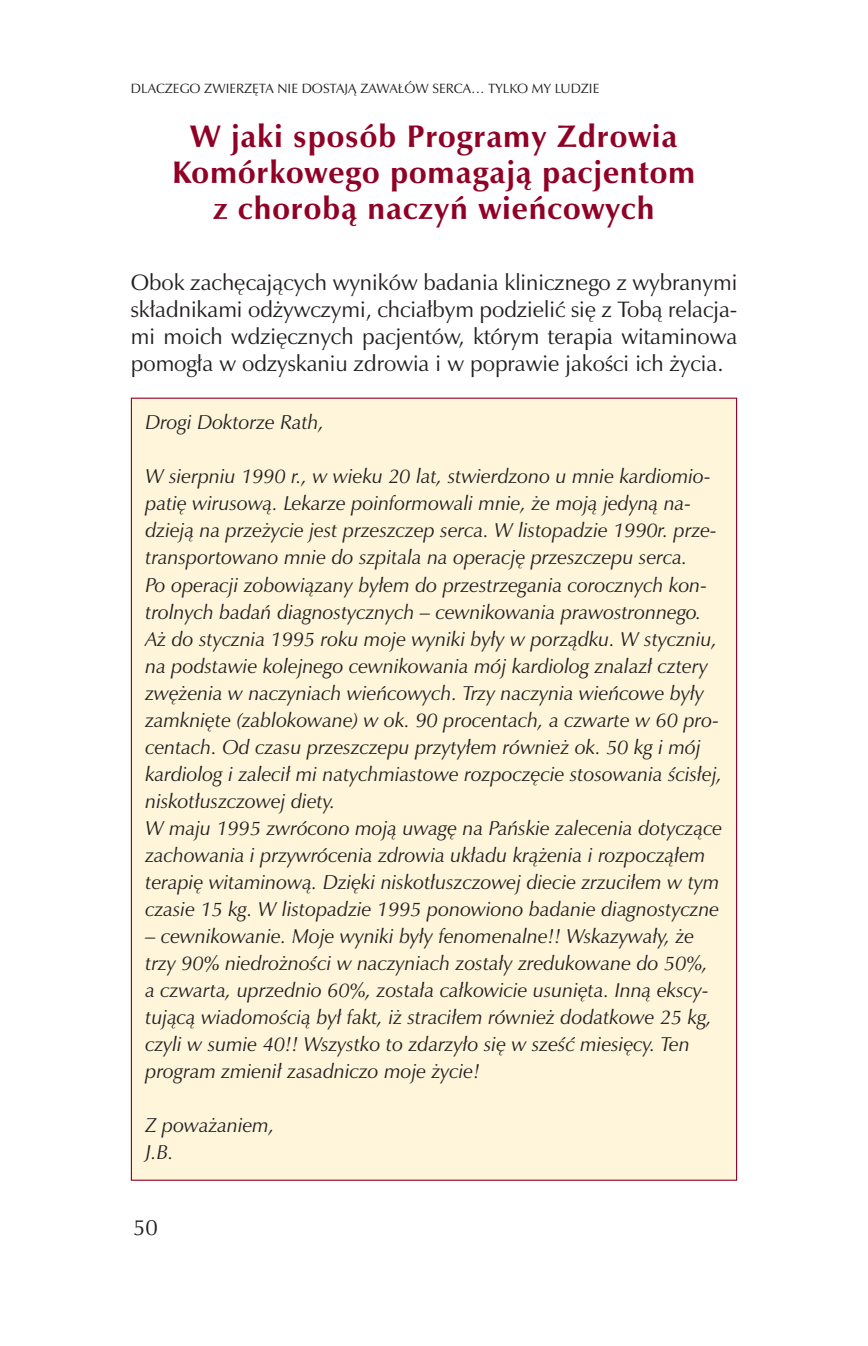
<style>
.page{position:relative;width:868px;height:1346px;background:#fff}
.page>*{position:absolute;margin:0;border:0;box-sizing:border-box;transform-origin:0 0}
.t1{font:31.5px/36px "Zapf Humnst PL Bold A";letter-spacing:.025em;color:#900126;text-align:center}
.t2{font:22.5px/27px "Zapf Humnst PL Roman A";color:#231f20;text-align:justify}
.t3{font:20.25px/27px "Zapf Humnst PL Italic A";color:#231f20}
.t4{font:13.5px "Zapf Humnst PL Roman A";color:#231f20}
</style>
<div class="page">
<div style="left:131px;top:398px;width:605px;height:782px;background:#fef5da"></div>
<p class="t4" style="left:131px;top:80px;width:470px">DLACZEGO ZWIERZÊTA NIE DOSTAJ¥ ZAWA£ÓW SERCA… TYLKO MY LUDZIE</p>
<h1 class="t1" style="left:172px;top:118px;width:524px">W jaki sposób Programy Zdrowia<br>Komórkowego pomagaj¹ pacjentom z chorob¹ naczyñ wieñcowych</h1>
<p class="t2" style="left:131px;top:268px;width:608px">Obok zachêcaj¹cych wyników badania klinicznego z wybranymi sk³adnikami od¿ywczymi, chcia³bym podzieliæ siê z Tob¹ relacja&shy;mi moich wdziêcznych pacjentów, którym terapia witaminowa pomog³a w odzyskaniu zdrowia i w poprawie jakoœci ich ¿ycia.</p>
<p class="t3" style="left:145px;top:409px;width:180px">Drogi Doktorze Rath,</p>
<p class="t3" style="left:145px;top:463px;width:578px">W sierpniu 1990 r., w wieku 20 lat, stwierdzono u mnie kardiomio&shy;patiê wirusow¹. Lekarze poinformowali mnie, ¿e moj¹ jedyn¹ na&shy;dziej¹ na prze¿ycie jest przeszczep serca. W listopadzie 1990r. prze&shy;transportowano mnie do szpitala na operacjê przeszczepu serca.<br>Po operacji zobowi¹zany by³em do przestrzegania corocznych kon&shy;trolnych badañ diagnostycznych – cewnikowania prawostronnego.<br>A¿ do stycznia 1995 roku moje wyniki by³y w porz¹dku. W styczniu, na podstawie kolejnego cewnikowania mój kardiolog znalaz³ cztery zwê¿enia w naczyniach wieñcowych. Trzy naczynia wieñcowe by³y zamkniête (zablokowane) w ok. 90 procentach, a czwarte w 60 pro&shy;centach. Od czasu przeszczepu przyty³em równie¿ ok. 50 kg i mój kardiolog i zaleci³ mi natychmiastowe rozpoczêcie stosowania œcis³ej, niskot³uszczowej diety.<br>W maju 1995 zwrócono moj¹ uwagê na Pañskie zalecenia dotycz¹ce zachowania i przywrócenia zdrowia uk³adu kr¹¿enia i rozpocz¹³em terapiê witaminow¹. Dziêki niskot³uszczowej diecie zrzuci³em w tym czasie 15 kg. W listopadzie 1995 ponowiono badanie diagnostyczne</p>
<p class="t3" style="left:145px;top:922px;width:568px">– cewnikowanie. Moje wyniki by³y fenomenalne!! Wskazywa³y, ¿e trzy 90% niedro¿noœci w naczyniach zosta³y zredukowane do 50%, a czwarta, uprzednio 60%, zosta³a ca³kowicie usuniêta. Inn¹ ekscy&shy;tuj¹c¹ wiadomoœci¹ by³ fakt, i¿ straci³em równie¿ dodatkowe 25 kg, czyli w sumie 40!! Wszystko to zdarzy³o siê w szeœæ miesiêcy. Ten program zmieni³ zasadniczo moje ¿ycie!</p>
<p class="t3" style="left:145px;top:1111px;width:131px">Z powa¿aniem,<br>J.B.</p>
<p class="t2" style="left:133px;top:1213px;width:26px">50</p>
</div>
